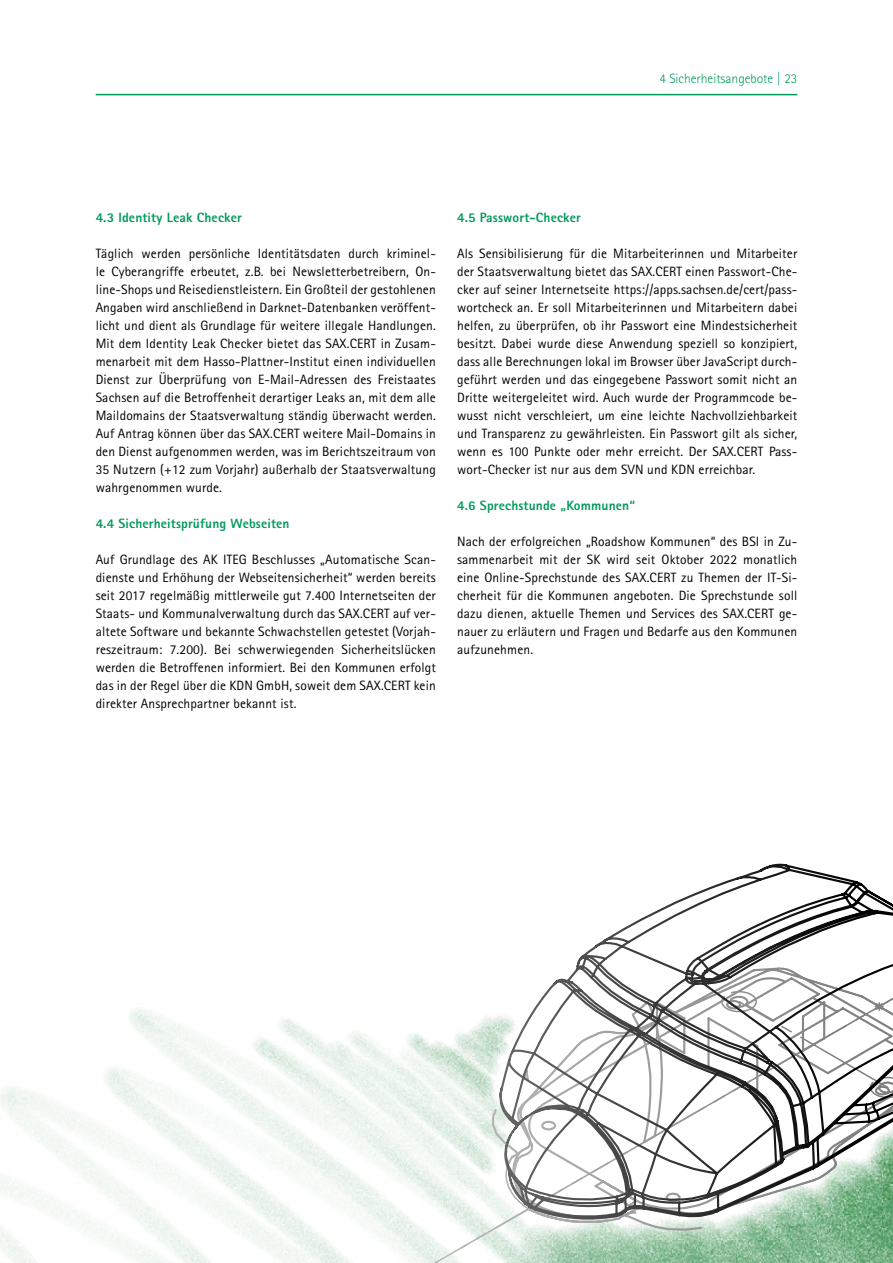
<style>
.page{position:relative;width:893px;height:1263px;background:#fff}
.page>*{position:absolute;margin:0;border:0;box-sizing:border-box;transform-origin:0 0}
.t1{font:13.5px/18px "Rotis Sans Serif Std";letter-spacing:.01em;color:#000;text-align:justify}
.t2{font:800 13.5px "Rotis Sans Serif Std";letter-spacing:.01em;color:#009a5a}
.t3{font:300 13.5px "Rotis Sans Serif Std";color:#009a5a}
</style>
<div class="page">
<svg style="left:850px;top:879px;width:43px;height:342px"></svg>
<svg style="left:0;top:863px;width:850px;height:400px"></svg>
<hr style="left:96px;top:94px;width:701px;height:1px;background:#009a5a">
<p class="t3" style="left:660px;top:71px;width:139px">4 Sicherheitsangebote | 23</p>
<h2 class="t2" style="left:96px;top:208px;width:148px">4.3 Identity Leak Checker</h2>
<p class="t1" style="left:96px;top:244px;width:342px">Täglich werden persönliche Identitätsdaten durch kriminel&shy;le Cyberangriffe erbeutet, z.B. bei Newsletterbetreibern, On&shy;line-Shops und Reisedienstleistern. Ein Großteil der gestohlenen Angaben wird anschließend in Darknet-Datenbanken veröffent&shy;licht und dient als Grundlage für weitere illegale Handlungen.<br>Mit dem Identity Leak Checker bietet das SAX.CERT in Zusam&shy;menarbeit mit dem Hasso-Plattner-Institut einen individuellen Dienst zur Überprüfung von E-Mail-Adressen des Freistaates Sachsen auf die Betroffenheit derartiger Leaks an, mit dem alle Maildomains der Staatsverwaltung ständig überwacht werden.<br>Auf Antrag können über das SAX.CERT weitere Mail-Domains in den Dienst aufgenommen werden, was im Berichtszeitraum von 35 Nutzern (+12 zum Vorjahr) außerhalb der Staatsverwaltung wahrgenommen wurde.</p>
<h2 class="t2" style="left:96px;top:514px;width:195px">4.4 Sicherheitsprüfung Webseiten</h2>
<p class="t1" style="left:96px;top:550px;width:342px">Auf Grundlage des AK ITEG Beschlusses „Automatische Scan&shy;dienste und Erhöhung der Webseitensicherheit“ werden bereits seit 2017 regelmäßig mittlerweile gut 7.400 Internetseiten der Staats- und Kommunalverwaltung durch das SAX.CERT auf ver&shy;altete Software und bekannte Schwachstellen getestet (Vorjah&shy;reszeitraum: 7.200). Bei schwerwiegenden Sicherheitslücken werden die Betroffenen informiert. Bei den Kommunen erfolgt das in der Regel über die KDN GmbH, soweit dem SAX.CERT kein direkter Ansprechpartner bekannt ist.</p>
<h2 class="t2" style="left:457px;top:209px;width:125px">4.5 Passwort-Checker</h2>
<p class="t1" style="left:457px;top:244px;width:342px">Als Sensibilisierung für die Mitarbeiterinnen und Mitarbeiter der Staatsverwaltung bietet das SAX.CERT einen Passwort-Che&shy;cker auf seiner Internetseite https://apps.sachsen.de/cert/pass&shy;wortcheck an. Er soll Mitarbeiterinnen und Mitarbeitern dabei helfen, zu überprüfen, ob ihr Passwort eine Mindestsicherheit besitzt. Dabei wurde diese Anwendung speziell so konzipiert, dass alle Berechnungen lokal im Browser über JavaScript durch&shy;geführt werden und das eingegebene Passwort somit nicht an Dritte weitergeleitet wird. Auch wurde der Programmcode be&shy;wusst nicht verschleiert, um eine leichte Nachvollziehbarkeit und Transparenz zu gewährleisten. Ein Passwort gilt als sicher, wenn es 100 Punkte oder mehr erreicht. Der SAX.CERT Pass&shy;wort-Checker ist nur aus dem SVN und KDN erreichbar.</p>
<h2 class="t2" style="left:457px;top:496px;width:180px">4.6 Sprechstunde „Kommunen“</h2>
<p class="t1" style="left:457px;top:532px;width:342px">Nach der erfolgreichen „Roadshow Kommunen“ des BSI in Zu&shy;sammenarbeit mit der SK wird seit Oktober 2022 monatlich eine Online-Sprechstunde des SAX.CERT zu Themen der IT-Si&shy;cherheit für die Kommunen angeboten. Die Sprechstunde soll dazu dienen, aktuelle Themen und Services des SAX.CERT ge&shy;nauer zu erläutern und Fragen und Bedarfe aus den Kommunen aufzunehmen.</p>
</div>
